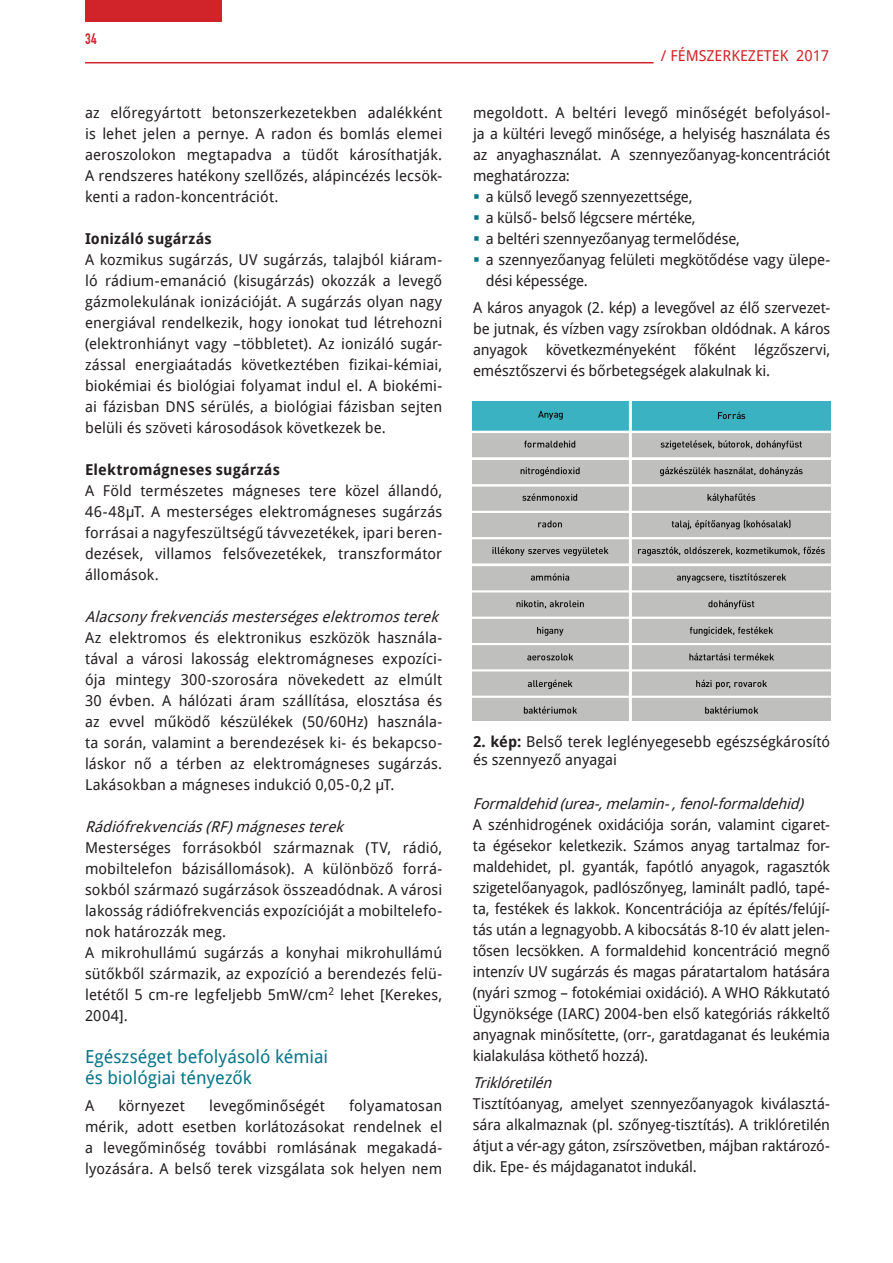
<style>
.page{position:relative;width:893px;height:1263px;background:#fff}
.page>*{position:absolute;margin:0;border:0;box-sizing:border-box;transform-origin:0 0}
.t1{font:18px "Droid Sans";color:#087588}
.t2{font:15px/21px "Droid Sans";color:#231f20;text-align:justify}
.t3{font:italic 15px "Droid Sans";color:#231f20}
.t4{font:700 15px "Droid Sans";letter-spacing:.01em;color:#231f20}
.t5{font:15px "Droid Sans";color:#d1232a}
.t6{font:15px "DIN Engschrift PFL";color:#d1232a}
.s1{font-weight:700}
</style>
<div class="page">
<hr style="left:85px;top:62px;width:569px;height:1px;background:#d1232a">
<div style="left:85px;top:0;width:136px;height:21px;background:#d1232a"></div>
<img style="left:473px;top:402px;width:357px;height:318px">
<p class="t6" style="left:85px;top:30px;width:14px">34</p>
<p class="t2" style="left:85px;top:101px;width:359px">az előregyártott betonszerkezetekben adalékként is lehet jelen a pernye. A radon és bomlás elemei aeroszolokon megtapadva a tüdőt károsíthatják.<br>A rendszeres hatékony szellőzés, alápincézés lecsök&shy;kenti a radon-koncentrációt.</p>
<p class="t4" style="left:85px;top:228px;width:128px">Ionizáló sugárzás</p>
<p class="t2" style="left:85px;top:248px;width:359px">A kozmikus sugárzás, UV sugárzás, talajból kiáram&shy;ló rádium-emanáció (kisugárzás) okozzák a levegő gázmolekulának ionizációját. A sugárzás olyan nagy energiával rendelkezik, hogy ionokat tud létrehozni (elektronhiányt vagy –többletet). Az ionizáló sugár&shy;zással energiaátadás következtében fizikai-kémiai, biokémiai és biológiai folyamat indul el. A biokémi&shy;ai fázisban DNS sérülés, a biológiai fázisban sejten belüli és szöveti károsodások következek be.</p>
<p class="t4" style="left:85px;top:459px;width:196px">Elektromágneses sugárzás</p>
<p class="t2" style="left:85px;top:479px;width:359px">A Föld természetes mágneses tere közel állandó, 46-48μT. A mesterséges elektromágneses sugárzás forrásai a nagyfeszültségű távvezetékek, ipari beren&shy;dezések, villamos felsővezetékek, transzformátor állomások.</p>
<p class="t3" style="left:85px;top:606px;width:360px">Alacsonyfrekvenciásmesterségeselektromosterek</p>
<p class="t2" style="left:85px;top:626px;width:359px">Az elektromos és elektronikus eszközök használa&shy;tával a városi lakosság elektromágneses expozíci&shy;ója mintegy 300-szorosára növekedett az elmúlt 30 évben. A hálózati áram szállítása, elosztása és az evvel működő készülékek (50/60Hz) használa&shy;ta során, valamint a berendezések ki- és bekapcso&shy;láskor nő a térben az elektromágneses sugárzás.<br>Lakásokban a mágneses indukció 0,05-0,2 μT.</p>
<p class="t3" style="left:85px;top:816px;width:265px">Rádiófrekvenciás(RF)mágnesesterek</p>
<p class="t2" style="left:85px;top:836px;width:359px">Mesterséges forrásokból származnak (TV, rádió, mobiltelefon bázisállomások). A különböző forrá&shy;sokból származó sugárzások összeadódnak. A városi lakosság rádiófrekvenciás expozícióját a mobiltelefo&shy;nok határozzák meg.</p>
<p class="t2" style="left:85px;top:941px;width:359px">A mikrohullámú sugárzás a konyhai mikrohullámú sütőkből származik, az expozíció a berendezés felü&shy;letétől 5 cm-re legfeljebb 5mW/cm<sup>2</sup> lehet [Kerekes, 2004].</p>
<p class="t1" style="left:85px;top:1044px;width:245px">Egészséget befolyásoló kémiai</p>
<p class="t1" style="left:85px;top:1065px;width:168px">és biológiai tényezők</p>
<p class="t2" style="left:85px;top:1094px;width:11px">A</p>
<p class="t2" style="left:118px;top:1094px;width:68px">környezet</p>
<p class="t2" style="left:209px;top:1094px;width:117px">levegőminőségét</p>
<p class="t2" style="left:85px;top:1094px;width:359px;text-indent:264px">folyamatosan mérik, adott esetben korlátozásokat rendelnek el a levegőminőség további romlásának megakadá&shy;lyozására. A belső terek vizsgálata sok helyen nem</p>
<p class="t5" style="left:661px;top:45px;width:170px">/ FÉMSZERKEZETEK 2017</p>
<p class="t2" style="left:473px;top:101px;width:359px">megoldott. A beltéri levegő minőségét befolyásol&shy;ja a kültéri levegő minősége, a helyiség használata és az anyaghasználat. A szennyezőanyag-koncentrációt meghatározza:</p>
<p class="t2" style="left:486px;top:185px;width:208px">a külső levegő szennyezettsége,</p>
<p class="t2" style="left:486px;top:206px;width:211px">a külső- belső légcsere mértéke,</p>
<p class="t2" style="left:486px;top:227px;width:256px">a beltéri szennyezőanyag termelődése,</p>
<p class="t2" style="left:486px;top:248px;width:346px">a szennyezőanyag felületi megkötődése vagy ülepe&shy;dési képessége.</p>
<p class="t2" style="left:473px;top:296px;width:359px">A káros anyagok (2. kép) a levegővel az élő szervezet&shy;be jutnak, és vízben vagy zsírokban oldódnak. A káros anyagok következményeként főként légzőszervi, emésztőszervi és bőrbetegségek alakulnak ki.</p>
<p class="t2" style="left:473px;top:732px;width:359px;line-height:18px"><span class="s1">2. kép:</span> Belső terek leglényegesebb egészségkárosító és szennyező anyagai</p>
<p class="t3" style="left:473px;top:793px;width:337px">Formaldehid(urea-,melamin-,fenol-formaldehid)</p>
<p class="t2" style="left:473px;top:813px;width:359px">A szénhidrogének oxidációja során, valamint cigaret&shy;ta égésekor keletkezik. Számos anyag tartalmaz for&shy;maldehidet, pl. gyanták, fapótló anyagok, ragasztók szigetelőanyagok, padlószőnyeg, laminált padló, tapé&shy;ta, festékek és lakkok. Koncentrációja az építés/felújí&shy;tás után a legnagyobb. A kibocsátás 8-10 év alatt jelen&shy;tősen lecsökken. A formaldehid koncentráció megnő intenzív UV sugárzás és magas páratartalom hatására (nyári szmog – fotokémiai oxidáció). A WHO Rákkutató Ügynöksége (IARC) 2004-ben első kategóriás rákkeltő anyagnak minősítette, (orr-, garatdaganat és leukémia kialakulása köthető hozzá).</p>
<p class="t3" style="left:473px;top:1072px;width:85px">Triklóretilén</p>
<p class="t2" style="left:473px;top:1092px;width:359px">Tisztítóanyag, amelyet szennyezőanyagok kiválasztá&shy;sára alkalmaznak (pl. szőnyeg-tisztítás). A triklóretilén átjut a vér-agy gáton, zsírszövetben, májban raktározó&shy;dik. Epe- és májdaganatot indukál.</p>
</div>
